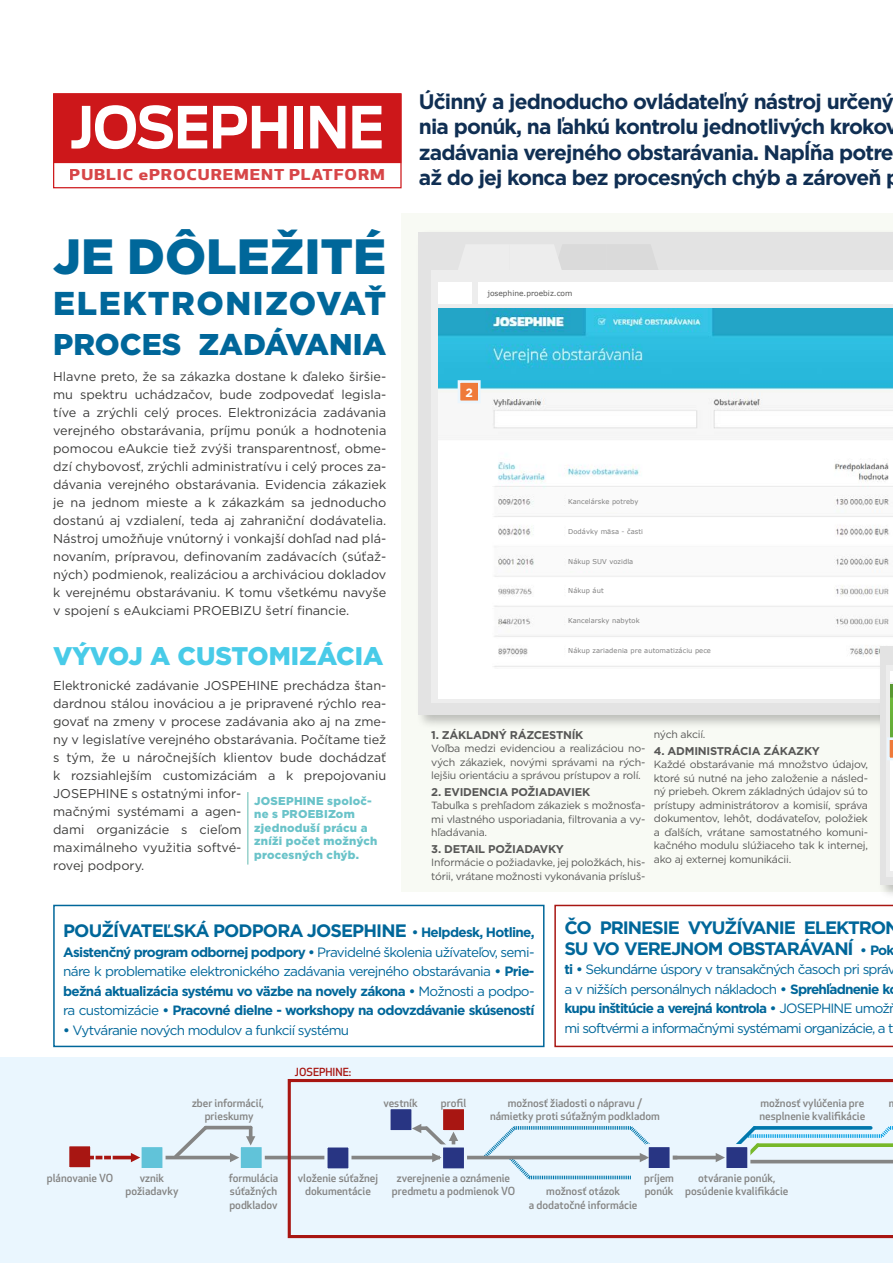
<style>
.page{position:relative;width:893px;height:1263px;background:#fff}
.page>*{position:absolute;margin:0;border:0;box-sizing:border-box;transform-origin:0 0}
.t1{font:700 57.45px "Antenna CE";letter-spacing:-.015em;color:#fff;scale:.91 1}
.t2{font:900 49.5px "Gotham";color:#00679a}
.t3{font:900 33px "Gotham";letter-spacing:.05em;color:#00679a}
.t4{font:900 30px "Gotham";color:#00679a}
.t5{font:900 25.5px "Gotham";color:#48cbe8}
.t6{font:700 21px/25.5px "Gotham";letter-spacing:-.04em;color:#102f53}
.t7{font:700 18px/21px "Gotham";letter-spacing:-.06em;color:#00679a}
.t8{font:700 14.85px "Apex New";letter-spacing:.05em;color:#cd171a;scale:1.25 1}
.t9{font:700 13.5px/19.5px "Gotham";letter-spacing:-.05em;color:#00679a;text-align:justify}
.t10{font:13.5px/19.5px "Gotham";letter-spacing:-.06em;color:#00679a}
.t11{font:12.75px/18px "Gotham";color:#3c3c3b;text-align:justify}
.t12{font:700 12px "Gotham";color:#fff}
.t13{font:900 11.4px/13.5px "Gotham";letter-spacing:.02em;color:#6ac3c9}
.t14{font:700 11.25px "Gotham";letter-spacing:-.02em;color:#575756}
.t15{font:500 10.95px/13px "Apex New";color:#858584;text-align:center}
.t16{font:500 10.95px "Apex New";color:#a81612}
.t17{font:10.5px/13.5px "Gotham";letter-spacing:-.02em;color:#575756;text-align:justify}
.t18{font:7.5px "Verdana";color:#575756}
.t19{font:6.75px "Verdana";letter-spacing:.01em;color:#808080}
.s1{font-size:13.5px}
.s2{font-weight:400}
.s3{font-weight:700}
</style>
<div class="page">
<div style="left:53px;top:93px;width:349px;height:95px;border:1px solid #cd171a"></div>
<div style="left:401px;top:214px;width:492px;height:678px;background:#f8faf4"></div>
<svg style="left:554px;top:905px;width:339px;height:142px"></svg>
<hr style="left:247px;top:792px;width:2px;height:72px;background:#92cfc8">
<div style="left:53px;top:905px;width:491px;height:142px;border:2px solid #00679a"></div>
<div style="left:416px;top:229px;width:477px;height:501px;background:#000;opacity:.25"></div>
<div style="left:419px;top:232px;width:474px;height:483px;background:#e3e3e3"></div>
<div style="left:431px;top:270px;width:462px;height:433px;background:#ededed"></div>
<div style="left:479px;top:282px;width:414px;height:22px;background:#fff"></div>
<div style="left:439px;top:282px;width:33px;height:22px;background:#fff"></div>
<div style="left:439px;top:308px;width:454px;height:391px;background:#fff"></div>
<img style="left:439px;top:308px;width:454px;height:359px">
<div style="left:459px;top:381px;width:20px;height:21px;background:#ef7a3a"></div>
<div style="left:458px;top:380px;width:23px;height:23px;border:3px solid #eaf6fe"></div>
<div style="left:53px;top:93px;width:348px;height:70px;background:#cd171a;border:2px solid #cd171a"></div>
<div style="left:0;top:1057px;width:893px;height:206px;background:#eaf6fe"></div>
<hr style="left:251px;top:1156px;width:197px;height:3px;background:#858584">
<hr style="left:113px;top:1156px;width:22px;height:3px;background:#a81612">
<svg style="left:171px;top:1125px;width:40px;height:35px"></svg>
<hr style="left:206px;top:1126px;width:45px;height:3px;background:#858584">
<hr style="left:152px;top:1156px;width:80px;height:3px;background:#858584">
<div style="left:138px;top:1144px;width:28px;height:27px;background:#61c3d9;border:3px solid #eaf6fe"></div>
<div style="left:238px;top:1144px;width:27px;height:27px;background:#61c3d9;border:3px solid #eaf6fe"></div>
<svg style="left:230px;top:1153px;width:9px;height:9px"></svg>
<svg style="left:246px;top:1127px;width:9px;height:18px"></svg>
<svg style="left:131px;top:1153px;width:9px;height:9px"></svg>
<div style="left:66px;top:1143px;width:27px;height:27px;background:#a81612;border:3px solid #eaf6fe"></div>
<svg style="left:288px;top:1079px;width:605px;height:159px"></svg>
<svg style="left:89px;top:1156px;width:22px;height:3px"></svg>
<div style="left:566px;top:492px;width:109px;height:19px;background:#fafafa"></div>
<div style="left:566px;top:521px;width:109px;height:20px;background:#fff"></div>
<div style="left:566px;top:551px;width:109px;height:20px;background:#fafafa"></div>
<div style="left:566px;top:581px;width:109px;height:20px;background:#fff"></div>
<div style="left:566px;top:611px;width:109px;height:19px;background:#fafafa"></div>
<div style="left:566px;top:641px;width:150px;height:19px;background:#fff"></div>
<div style="left:877px;top:643px;width:16px;height:256px;background:#000;opacity:.25"></div>
<div style="left:880px;top:646px;width:13px;height:238px;background:#e3e3e3"></div>
<div style="left:887px;top:665px;width:6px;height:212px;background:#ededed"></div>
<hr style="left:890px;top:684px;width:3px;height:187px;background:#fff">
<svg style="left:890px;top:671px;width:3px;height:11px"></svg>
<img style="left:890px;top:684px;width:3px;height:53px">
<svg style="left:887px;top:737px;width:6px;height:23px"></svg>
<p class="t1" style="left:70px;top:87px;width:347px">JOSEPHINE</p>
<p class="t8" style="left:70px;top:164px;width:254px">PUBLIC ePROCUREMENT PLATFORM</p>
<p class="t2" style="left:53px;top:223px;width:335px">JE DÔLEŽITÉ</p>
<p class="t3" style="left:53px;top:280px;width:335px">ELEKTRONIZOVAŤ</p>
<p class="t4" style="left:53px;top:324px;width:335px">PROCES ZADÁVANIA</p>
<p class="t11" style="left:53px;top:367px;width:335px">Hlavne preto, že sa zákazka dostane k ďaleko širšie&shy;mu spektru uchádzačov, bude zodpovedať legisla&shy;tíve a zrýchli celý proces. Elektronizácia zadávania verejného obstarávania, príjmu ponúk a hodnotenia pomocou eAukcie tiež zvýši transparentnosť, obme&shy;dzí chybovosť, zrýchli administratívu i celý proces za&shy;dávania verejného obstarávania. Evidencia zákaziek je na jednom mieste a k zákazkám sa jednoducho dostanú aj vzdialení, teda aj zahraniční dodávatelia.<br>Nástroj umožňuje vnútorný i vonkajší dohľad nad plá&shy;novaním, prípravou, definovaním zadávacích (súťaž&shy;ných) podmienok, realizáciou a archiváciou dokladov k verejnému obstarávaniu. K tomu všetkému navyše v spojení s eAukciami PROEBIZU šetrí financie.</p>
<p class="t5" style="left:53px;top:638px;width:332px">VÝVOJ A CUSTOMIZÁCIA</p>
<p class="t11" style="left:53px;top:676px;width:335px;text-align:left">Elektronické zadávanie JOSPEHINE prechádza štan&shy;dardnou stálou inováciou a je pripravené rýchlo rea&shy;govať na zmeny v procese zadávania ako aj na zme&shy;ny v legislatíve verejného obstarávania. Počítame tiež s tým, že u náročnejších klientov bude dochádzať k rozsiahlejším customizáciám a k prepojovaniu JOSEPHINE s ostatnými infor-<br>mačnými systémami a agen-<br>dami organizácie s cieľom<br>maximálneho využitia softvé-<br>rovej podpory.</p>
<p class="t13" style="left:254px;top:794px;width:125px">JOSEPHINE spoloč&shy;ne s PROEBIZom zjednoduší prácu a zníži počet možných procesných chýb.</p>
<p class="t6" style="left:419px;top:88px;width:481px">Účinný a jednoducho ovládateľný nástroj určený nia ponúk, na ľahkú kontrolu jednotlivých krokov zadávania verejného obstarávania. Napĺňa potre až do jej konca bez procesných chýb a zároveň</p>
<p class="t18" style="left:487px;top:288px;width:86px">josephine.proebiz.com</p>
<p class="t12" style="left:465px;top:384px;width:9px">2</p>
<p class="t19" style="left:568px;top:497px;width:72px">Kancelárske potreby</p>
<p class="t19" style="left:568px;top:527px;width:76px">Dodávky mäsa - časti</p>
<p class="t19" style="left:568px;top:557px;width:67px">Nákup SUV vozidla</p>
<p class="t19" style="left:568px;top:586px;width:37px">Nákup áut</p>
<p class="t19" style="left:568px;top:616px;width:73px">Kancelarsky nabytok</p>
<p class="t19" style="left:568px;top:646px;width:144px">Nákup zariadenia pre automatizáciu pece</p>
<p class="t14" style="left:431px;top:727px;width:154px">1. ZÁKLADNÝ RÁZCESTNÍK</p>
<p class="t17" style="left:431px;top:741px;width:216px">Voľba medzi evidenciou a realizáciou no&shy;vých zákaziek, novými správami na rých&shy;lejšiu orientáciu a správou prístupov a rolí.</p>
<p class="t14" style="left:431px;top:784px;width:161px">2. EVIDENCIA POŽIADAVIEK</p>
<p class="t17" style="left:431px;top:798px;width:216px">Tabuľka s prehľadom zákaziek s možnosťa&shy;mi vlastného usporiadania, filtrovania a vy&shy;hľadávania.</p>
<p class="t14" style="left:431px;top:841px;width:134px">3. DETAIL POŽIADAVKY</p>
<p class="t17" style="left:431px;top:855px;width:216px">Informácie o požiadavke, jej položkách, his&shy;tórii, vrátane možnosti vykonávania prísluš-</p>
<p class="t17" style="left:654px;top:727px;width:53px">ných akcií.</p>
<p class="t14" style="left:654px;top:743px;width:167px">4. ADMINISTRÁCIA ZÁKAZKY</p>
<p class="t17" style="left:654px;top:757px;width:216px">Každé obstarávanie má množstvo údajov, ktoré sú nutné na jeho založenie a násled&shy;ný priebeh. Okrem základných údajov sú to prístupy administrátorov a komisií, správa dokumentov, lehôt, dodávateľov, položiek a ďalších, vrátane samostatného komuni&shy;kačného modulu slúžiaceho tak k internej, ako aj externej komunikácii.</p>
<p class="t7" style="left:63px;top:920px;width:473px">POUŽÍVATEĽSKÁ PODPORA JOSEPHINE <span class="s1">• Helpdesk, Hotline,</span></p>
<p class="t9" style="left:63px;top:942px;width:473px">Asistenčný program odbornej podpory • <span class="s2">Pravidelné školenia užívateľov, semi&shy;náre k problematike elektronického zadávania verejného obstarávania</span> • Prie&shy;bežná aktualizácia systému vo väzbe na novely zákona • <span class="s2">Možnosti a podpo&shy;ra customizácie</span> • Pracovné dielne - workshopy na odovzdávanie skúseností</p>
<p class="t10" style="left:63px;top:1020px;width:287px"><span class="s3">•</span> Vytváranie nových modulov a funkcií systému</p>
<p class="t16" style="left:295px;top:1064px;width:58px">JOSEPHINE:</p>
<p class="t7" style="left:564px;top:917px;width:337px">ČO PRINESIE VYUŽÍVANIE ELEKTRON<br>SU VO VEREJNOM OBSTARÁVANÍ <span class="s1">• Pok</span></p>
<p class="t10" style="left:564px;top:959px;width:333px"><span class="s3">ti •</span> Sekundárne úspory v transakčných časoch pri správ a v nižších personálnych nákladoch <span class="s3">• Sprehľadnenie k kupu inštitúcie a verejná kontrola •</span> JOSEPHINE umož mi softvérmi a informačnými systémami organizácie, a t</p>
<p class="t15" style="left:192px;top:1096px;width:73px">zber informácií,</p>
<p class="t15" style="left:205px;top:1109px;width:50px">prieskumy</p>
<p class="t15" style="left:383px;top:1096px;width:36px">vestník</p>
<p class="t15" style="left:441px;top:1096px;width:27px">profil</p>
<p class="t15" style="left:508px;top:1096px;width:136px">možnosť žiadosti o nápravu /</p>
<p class="t15" style="left:490px;top:1109px;width:171px">námietky proti súťažným podkladom</p>
<p class="t15" style="left:760px;top:1096px;width:106px">možnosť vylúčenia pre</p>
<p class="t15" style="left:759px;top:1109px;width:107px">nesplnenie kvalifikácie</p>
<p class="t15" style="left:47px;top:1172px;width:68px">plánovanie VO</p>
<p class="t15" style="left:140px;top:1172px;width:26px">vznik</p>
<p class="t15" style="left:125px;top:1185px;width:55px">požiadavky</p>
<p class="t15" style="left:229px;top:1172px;width:51px">formulácia</p>
<p class="t15" style="left:230px;top:1185px;width:49px">súťažných</p>
<p class="t15" style="left:229px;top:1198px;width:50px">podkladov</p>
<p class="t15" style="left:298px;top:1172px;width:82px">vloženie súťažnej</p>
<p class="t15" style="left:305px;top:1185px;width:67px">dokumentácie</p>
<p class="t15" style="left:392px;top:1172px;width:125px">zverejnenie a oznámenie predmetu a podmienok VO</p>
<p class="t15" style="left:698px;top:1172px;width:79px">otváranie ponúk,</p>
<p class="t15" style="left:644px;top:1172px;width:31px">príjem</p>
<p class="t15" style="left:645px;top:1185px;width:30px">ponúk</p>
<p class="t15" style="left:685px;top:1185px;width:105px">posúdenie kvalifikácie</p>
<p class="t15" style="left:546px;top:1185px;width:75px">možnosť otázok</p>
<p class="t15" style="left:529px;top:1198px;width:110px">a dodatočné informácie</p>
</div>
